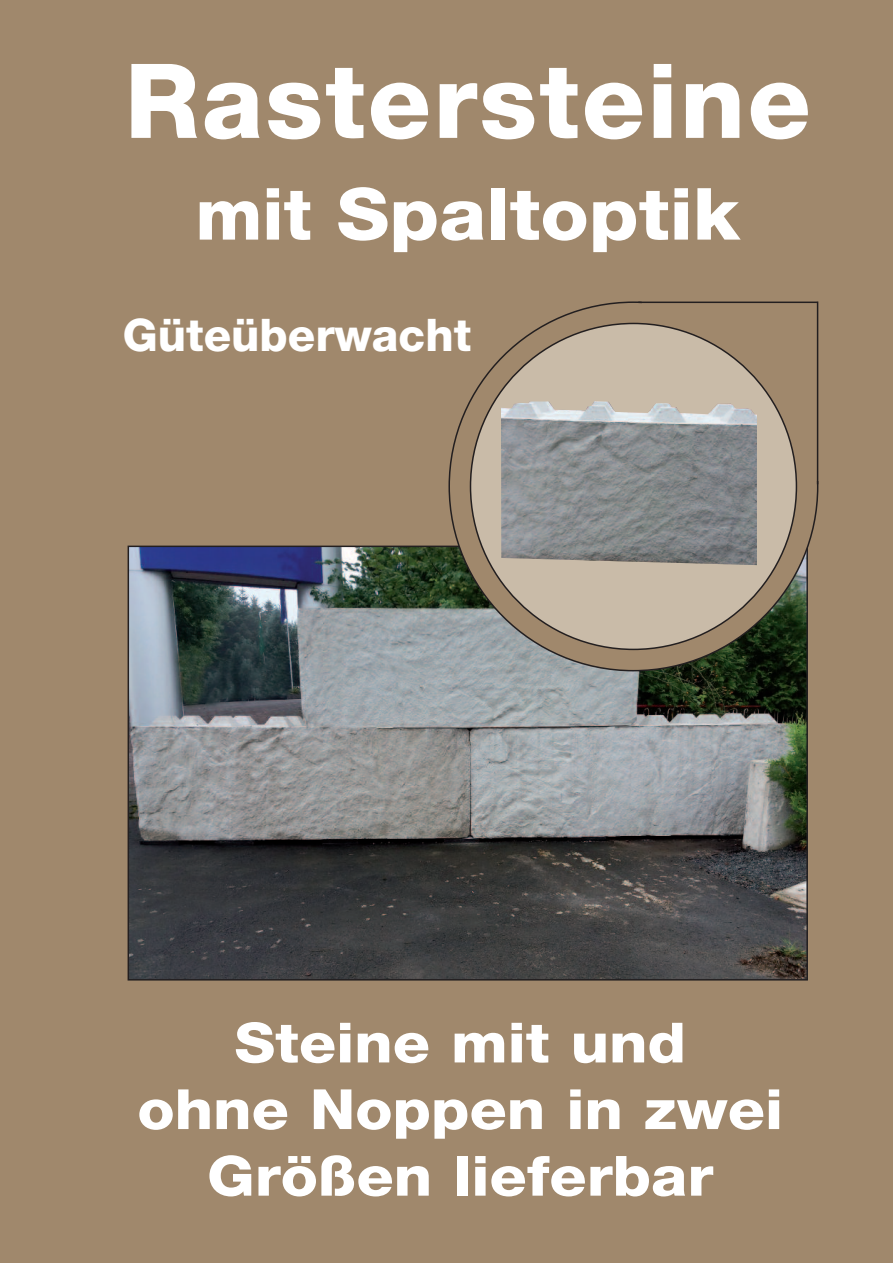
<style>
.page{position:relative;width:893px;height:1263px;background:#a0886c}
.page>*{position:absolute;margin:0;border:0;box-sizing:border-box;transform-origin:0 0}
.t1{font:800 103.5px "Helvetica Neue";letter-spacing:.02em;color:#fff}
.t2{font:800 72px "Helvetica Neue";color:#fff}
.t3{font:800 55.5px/66.6px "Helvetica Neue";color:#fff;text-align:center;scale:1.1 1}
.t4{font:800 45px "Helvetica Neue";color:#fff}
</style>
<div class="page">
<img style="left:131px;top:549px;width:674px;height:428px">
<svg style="left:448px;top:301px;width:370px;height:370px"></svg>
<svg style="left:470px;top:323px;width:327px;height:327px;background:#a19a8e"></svg>
<svg style="left:642px;top:301px;width:177px;height:180px"></svg>
<hr style="left:638px;top:302px;width:179px;height:1px;background:#231f20">
<hr style="left:817px;top:301px;width:1px;height:183px;background:#231f20">
<h1 class="t1" style="left:125px;top:64px;width:687px">Rastersteine</h1>
<p class="t2" style="left:196px;top:188px;width:546px">mit Spaltoptik</p>
<p class="t4" style="left:123px;top:319px;width:350px">Güteüberwacht</p>
<p class="t3" style="left:137px;top:1014px;width:588px">Steine mit und<br>ohne Noppen in zwei<br>Größen lieferbar</p>
</div>
